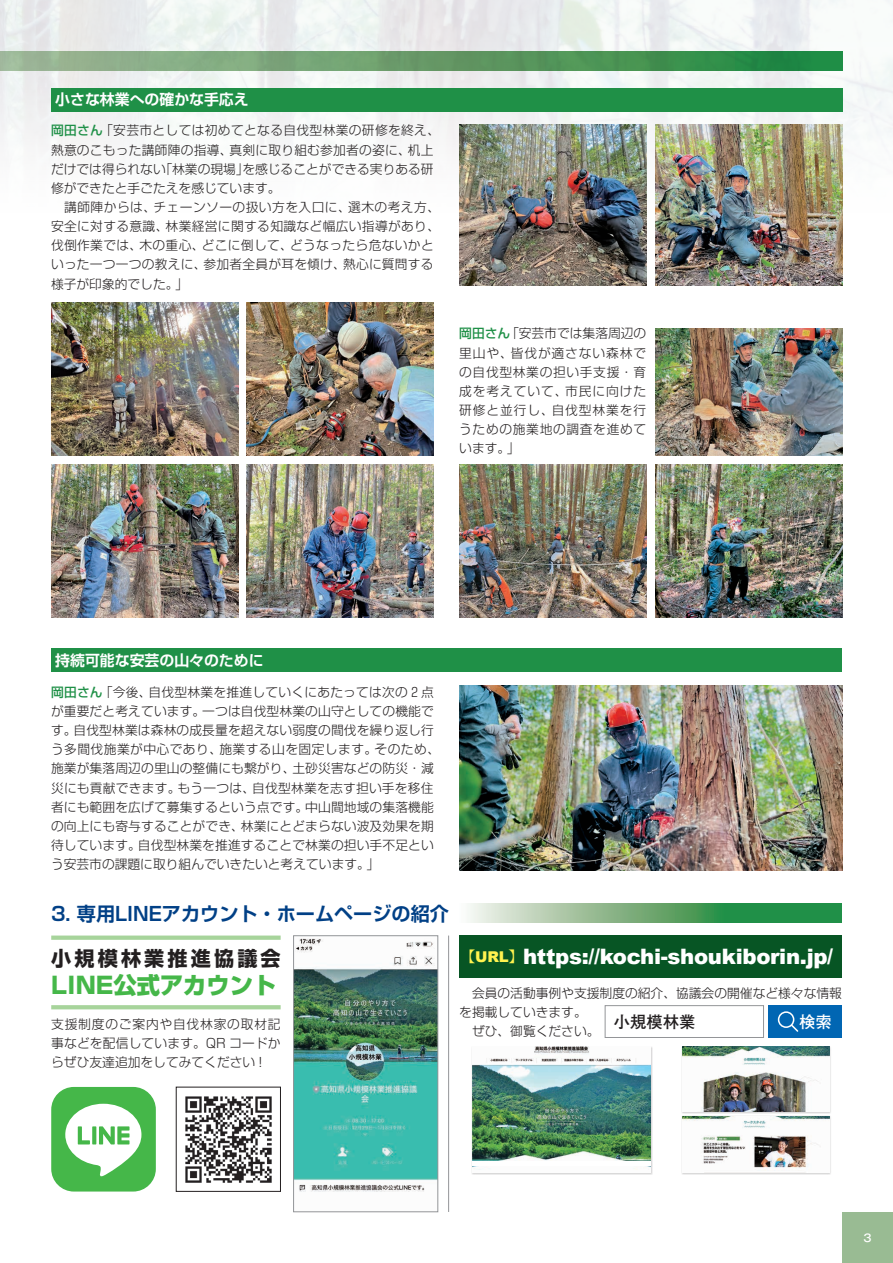
<style>
.page{position:relative;width:893px;height:1263px;background:#fff}
.page>*{position:absolute;margin:0;border:0;box-sizing:border-box;transform-origin:0 0}
.t1{font:800 23.25px "Shin Go Pro";color:#45b749}
.t2{font:900 21.3px "Arial";letter-spacing:-.015em;color:#fff}
.t3{font:700 20.1px "Shin Go Pro";letter-spacing:.16em;color:#231f20}
.t4{font:700 19.2px "Shin Go Pro De";color:#014086}
.t5{font:700 16.35px "Futo Go B101 Pro";color:#231f20}
.t6{font:700 16.35px "Futo Go B101 Pro";color:#fff}
.t7{font:700 14.85px "Shin Go Pro De";color:#fff}
.t8{font:300 12.75px/19.2px "Shin Go Pro";letter-spacing:.01em;color:#231f20}
.t9{font:500 10.65px "Gothic MB101 Pro";color:#fff}
.s1{font-weight:500;color:#1f9047}
.s2{font-family:"Koz Min Pr 6 N";font-weight:400;font-size:14.85px;color:#fff34f}
.s3{font-size:14.85px;color:#fff34f}
</style>
<div class="page">
<img style="left:0;top:0;width:893px;height:1213px">
<img style="left:295px;top:937px;width:141px;height:273px">
<div style="left:293px;top:935px;width:145px;height:277px;border:1px solid #939598"></div>
<img style="left:178px;top:1089px;width:101px;height:100px">
<div style="left:51px;top:1087px;width:105px;height:104px;background:#45b749;border-radius:23px"></div>
<svg style="left:65px;top:1104px;width:76px;height:73px"></svg>
<hr style="left:448px;top:935px;width:1px;height:277px;background:#939598">
<img style="left:51px;top:303px;width:187px;height:153px">
<img style="left:247px;top:464px;width:187px;height:153px">
<img style="left:247px;top:303px;width:187px;height:153px">
<img style="left:459px;top:124px;width:187px;height:162px">
<img style="left:51px;top:464px;width:187px;height:153px">
<img style="left:655px;top:464px;width:187px;height:153px">
<img style="left:655px;top:124px;width:187px;height:162px">
<img style="left:459px;top:464px;width:187px;height:153px">
<img style="left:459px;top:686px;width:383px;height:185px">
<img style="left:655px;top:328px;width:187px;height:128px">
<div style="left:0;top:51px;width:842px;height:19px;background:linear-gradient(to right,#a7b799,#20853b)"></div>
<div style="left:51px;top:88px;width:791px;height:23px;background:#1f9047"></div>
<div style="left:51px;top:648px;width:790px;height:24px;background:#1f9047"></div>
<div style="left:459px;top:935px;width:383px;height:43px;background:#075524"></div>
<svg style="left:51px;top:904px;width:790px;height:19px"></svg>
<div style="left:682px;top:1046px;width:150px;height:68px;background:#231f20;opacity:.2"></div>
<img style="left:682px;top:1046px;width:147px;height:65px">
<div style="left:605px;top:1006px;width:158px;height:31px;background:#fff"></div>
<div style="left:605px;top:1005px;width:159px;height:33px;border:1px solid #939598"></div>
<div style="left:768px;top:1005px;width:74px;height:33px;background:#0166b3"></div>
<svg style="left:778px;top:1011px;width:20px;height:21px"></svg>
<div style="left:471px;top:1046px;width:182px;height:129px;background:#231f20;opacity:.2"></div>
<img style="left:472px;top:1046px;width:179px;height:126px">
<img style="left:472px;top:1161px;width:179px;height:5px">
<div style="left:682px;top:1115px;width:150px;height:60px;background:#231f20;opacity:.2"></div>
<img style="left:682px;top:1116px;width:147px;height:56px">
<svg style="left:51px;top:1005px;width:230px;height:4px"></svg>
<div style="left:51px;top:935px;width:230px;height:5px;background:#a7d49b"></div>
<div style="left:842px;top:1212px;width:51px;height:51px;background:#99bb93"></div>
<p class="t7" style="left:55px;top:88px;width:195px">小さな林業への確かな手応え</p>
<p class="t8" style="left:51px;top:119px;width:391px"><span class="s1">岡田さん</span>「安芸市としては初めてとなる自伐型林業の研修を終え、熱意のこもった講師陣の指導、真剣に取り組む参加者の姿に、机上だけでは得られない「林業の現場」を感じることができる実りある研修ができたと手ごたえを感じています。<br>　講師陣からは、チェーンソーの扱い方を入口に、選木の考え方、安全に対する意識、林業経営に関する知識など幅広い指導があり、伐倒作業では、木の重心、どこに倒して、どうなったら危ないかといった一つ一つの教えに、参加者全員が耳を傾け、熱心に質問する様子が印象的でした。」</p>
<p class="t8" style="left:459px;top:322px;width:189px;text-align:justify"><span class="s1">岡田さん</span>「安芸市では集落周辺の里山や、皆伐が適さない森林での自伐型林業の担い手支援・育成を考えていて、市民に向けた研修と並行し、自伐型林業を行うための施業地の調査を進めています。」</p>
<p class="t7" style="left:55px;top:648px;width:210px">持続可能な安芸の山々のために</p>
<p class="t8" style="left:51px;top:681px;width:391px"><span class="s1">岡田さん</span>「今後、自伐型林業を推進していくにあたっては次の 2 点が重要だと考えています。一つは自伐型林業の山守としての機能です。自伐型林業は森林の成長量を超えない弱度の間伐を繰り返し行う多間伐施業が中心であり、施業する山を固定します。そのため、施業が集落周辺の里山の整備にも繋がり、土砂災害などの防災・減災にも貢献できます。もう一つは、自伐型林業を志す担い手を移住者にも範囲を広げて募集するという点です。中山間地域の集落機能の向上にも寄与することができ、林業にとどまらない波及効果を期待しています。自伐型林業を推進することで林業の担い手不足という安芸市の課題に取り組んでいきたいと考えています。」</p>
<h3 class="t4" style="left:51px;top:897px;width:399px">3. 専用LINEアカウント・ホームページの紹介</h3>
<h3 class="t3" style="left:51px;top:942px;width:231px">小規模林業推進協議会</h3>
<h1 class="t1" style="left:51px;top:966px;width:226px">LINE公式アカウント</h1>
<p class="t8" style="left:51px;top:1013px;width:231px;text-align:justify">支援制度のご案内や自伐林家の取材記事などを配信しています。QR コードからぜひ友達追加をしてみてください !</p>
<h2 class="t2" style="left:461px;top:945px;width:374px"><span class="s2">【</span><span class="s3">URL</span><span class="s2">】</span>https://kochi-shoukiborin.jp/</h2>
<p class="t8" style="left:459px;top:982px;width:384px">　会員の活動事例や支援制度の紹介、協議会の開催など様々な情報を掲載していきます。<br>　ぜひ、御覧ください。</p>
<p class="t5" style="left:614px;top:1008px;width:83px">小規模林業</p>
<p class="t6" style="left:783px;top:1008px;width:51px">　検索</p>
<p class="t9" style="left:863px;top:1228px;width:10px">3</p>
</div>
